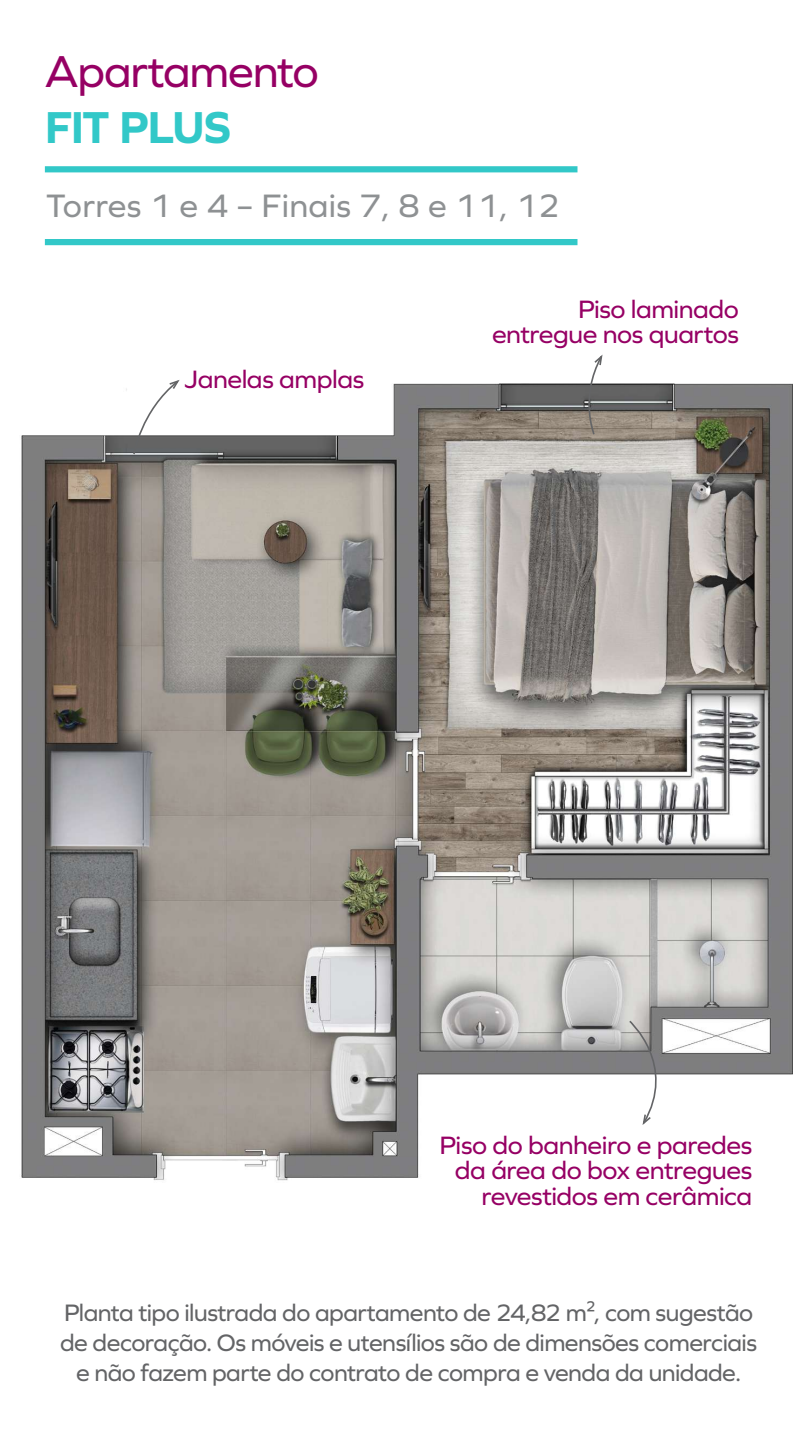
<style>
.page{position:relative;width:810px;height:1440px;background:#fff}
.page>*{position:absolute;margin:0;border:0;box-sizing:border-box;transform-origin:0 0}
.t1{font:46.5px "Graphie";letter-spacing:-.03em;color:#960064}
.t2{font:700 46.5px "Graphie";letter-spacing:-.04em;color:#32c8c8}
.t3{font:33.75px "Graphie";letter-spacing:.01em;color:#8e9193}
.t4{font:26.1px/25.3px "Graphie";letter-spacing:-.02em;color:#960064;text-align:right}
.t5{font:24.75px/30px "Graphie";letter-spacing:-.02em;color:#636466;text-align:center}
</style>
<div class="page">
<img style="left:21px;top:383px;width:771px;height:798px">
<div style="left:45px;top:166px;width:533px;height:6px;background:#32c8c8"></div>
<div style="left:45px;top:239px;width:533px;height:6px;background:#32c8c8"></div>
<svg style="left:628px;top:1020px;width:50px;height:107px"></svg>
<svg style="left:579px;top:354px;width:25px;height:82px"></svg>
<svg style="left:132px;top:380px;width:49px;height:76px"></svg>
<h1 class="t1" style="left:45px;top:44px;width:275px">Apartamento</h1>
<h1 class="t2" style="left:45px;top:100px;width:188px">FIT PLUS</h1>
<h2 class="t3" style="left:46px;top:186px;width:515px">Torres 1 e 4 – Finais 7, 8 e 11, 12</h2>
<p class="t4" style="left:185px;top:366px;width:181px">Janelas amplas</p>
<p class="t4" style="left:492px;top:296px;width:248px">Piso laminado entregue nos quartos</p>
<p class="t4" style="left:440px;top:1132px;width:314px">Piso do banheiro e paredes da área do box entregues revestidos em cerâmica</p>
<p class="t5" style="left:60px;top:1298px;width:699px">Planta tipo ilustrada do apartamento de 24,82 m², com sugestão de decoração. Os móveis e utensílios são de dimensões comerciais e não fazem parte do contrato de compra e venda da unidade.</p>
</div>
